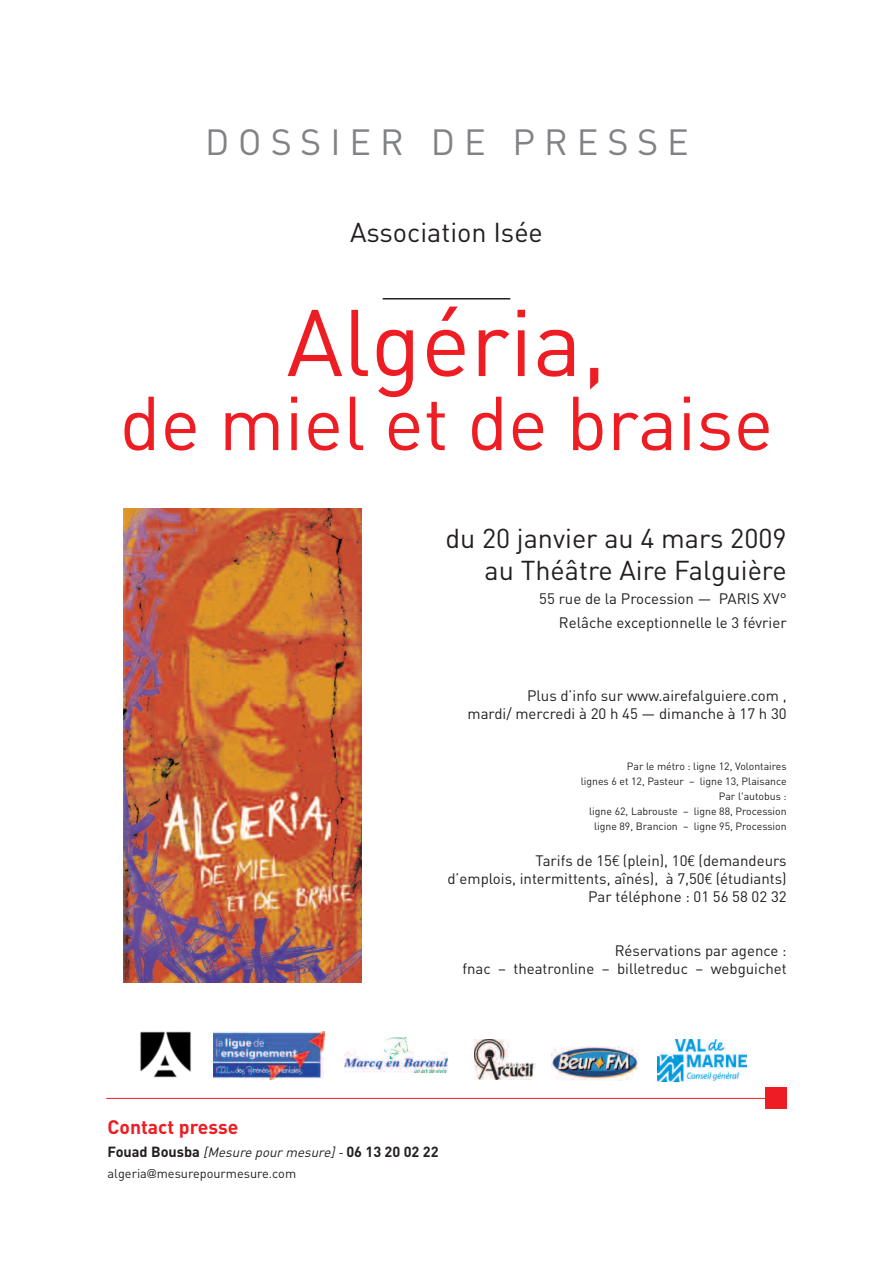
<style>
.page{position:relative;width:893px;height:1263px;background:#fff}
.page>*{position:absolute;margin:0;border:0;box-sizing:border-box;transform-origin:0 0}
.t1{font:93px "DIN";color:#ee1d23}
.t2{font:75px "DIN";color:#ee1d23}
.t3{font:36px "DIN";letter-spacing:.25em;color:#808285}
.t4{font:27px/31.5px "DIN";color:#231f20;text-align:right}
.t5{font:700 19.35px "DIN";color:#ee1d23}
.t6{font:15px/18px "DIN";color:#231f20;text-align:right}
.t7{font:700 14.55px "DIN";color:#231f20}
.t8{font:12.75px "DIN";color:#231f20}
.t9{font:10.5px/15px "DIN";color:#231f20;text-align:right}
.s1{font-family:"LT Euro Money"}
.s2{font-weight:400;font-style:italic;font-size:13.35px}
.s3{font-weight:400;font-style:italic;font-size:12.75px}
.s4{font-family:"Arial";font-size:9.75px}
</style>
<div class="page">
<hr style="left:106px;top:1098px;width:681px;height:1px;background:#ee1d23">
<hr style="left:383px;top:298px;width:127px;height:1px;background:#231f20">
<div style="left:765px;top:1087px;width:22px;height:22px;background:#ee1d23"></div>
<img style="left:213px;top:1031px;width:111px;height:49px">
<img style="left:140px;top:1031px;width:51px;height:47px">
<img style="left:344px;top:1037px;width:104px;height:35px">
<img style="left:658px;top:1040px;width:89px;height:41px">
<img style="left:474px;top:1039px;width:61px;height:40px">
<img style="left:552px;top:1047px;width:86px;height:33px">
<img style="left:123px;top:508px;width:239px;height:474px">
<h3 class="t3" style="left:205px;top:122px;width:485px">DOSSIER DE PRESSE</h3>
<h3 class="t4" style="left:350px;top:217px;width:194px">Association Isée</h3>
<h1 class="t1" style="left:286px;top:290px;width:322px">Algéria,</h1>
<h2 class="t2" style="left:120px;top:380px;width:655px">de miel et de braise</h2>
<h3 class="t4" style="left:445px;top:523px;width:343px">du 20 janvier au 4 mars 2009 au Théâtre Aire Falguière</h3>
<p class="t6" style="left:539px;top:586px;width:249px;line-height:24px">55 rue de la Procession — PARIS XV°<br>Relâche exceptionnelle le 3 février</p>
<p class="t6" style="left:468px;top:687px;width:321px">Plus d’info sur www.airefalguiere.com ,<br>mardi/ mercredi à 20 h 45 — dimanche à 17 h 30</p>
<p class="t9" style="left:581px;top:759px;width:207px">Par le métro : ligne 12, Volontaires<br>lignes 6 et 12, Pasteur – ligne 13, Plaisance Par l'autobus :<br>ligne 62, Labrouste – ligne 88, Procession ligne 89, Brancion – ligne 95, Procession</p>
<p class="t6" style="left:447px;top:852px;width:341px">Tarifs de 15<span class="s1">E</span> (plein), 10<span class="s1">E</span> (demandeurs<br>d’emplois, intermittents, aînés), à 7,50<span class="s1">E</span> (étudiants)<br>Par téléphone : 01 56 58 02 32</p>
<p class="t6" style="left:462px;top:942px;width:326px">Réservations par agence :<br>fnac – theatronline – billetreduc – webguichet</p>
<p class="t5" style="left:108px;top:1116px;width:132px">Contact presse</p>
<p class="t7" style="left:108px;top:1143px;width:332px">Fouad Bousba <span class="s2">[Mesurepourmesure]</span><span class="s3">-</span>06 13 20 02 22</p>
<p class="t8" style="left:108px;top:1166px;width:190px">algeria<span class="s4">@</span>mesurepourmesure.com</p>
</div>
